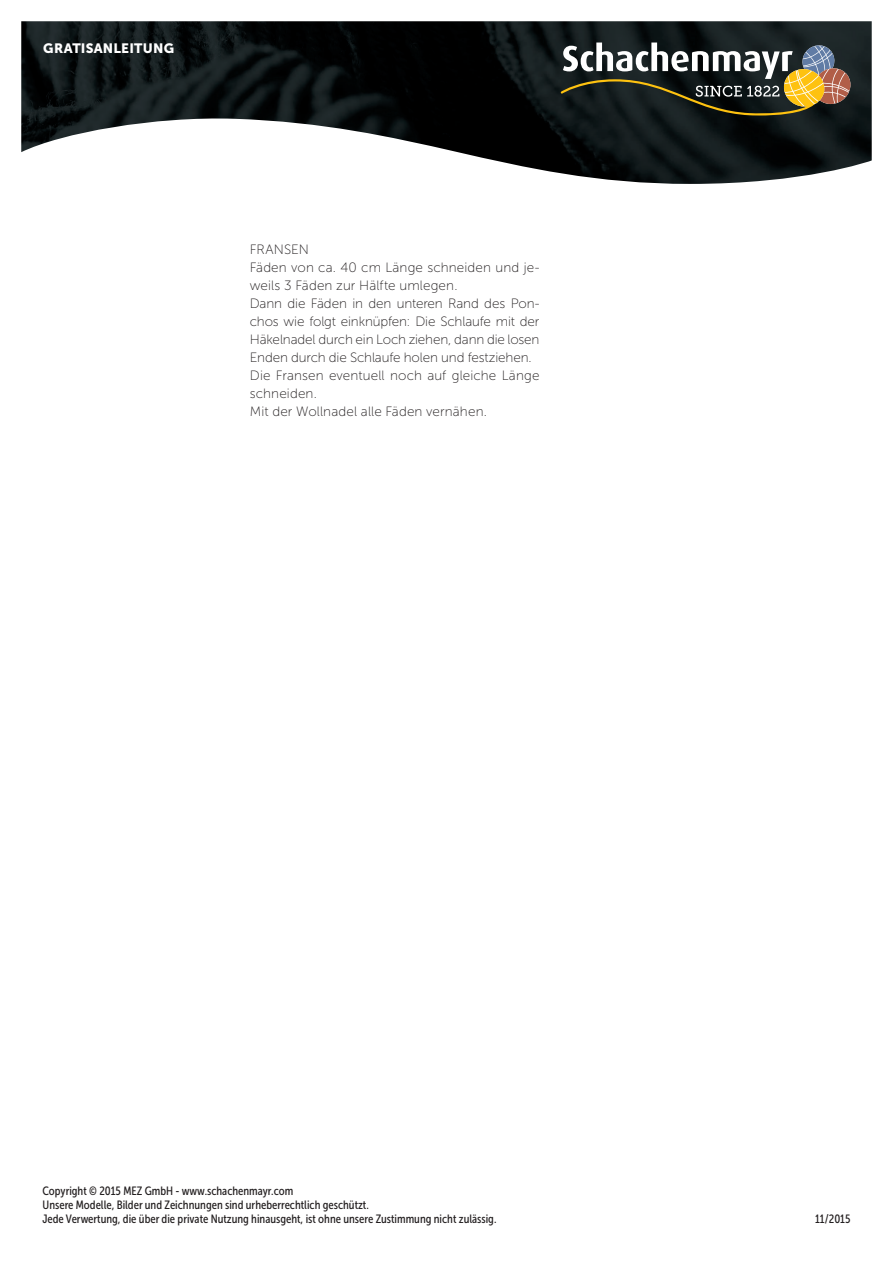
<style>
.page{position:relative;width:893px;height:1263px;background:#fff}
.page>*{position:absolute;margin:0;border:0;box-sizing:border-box;transform-origin:0 0}
.t1{font:13.5px/18px "Museo Sans 100";letter-spacing:.01em;color:#231f20}
.t2{font:13.5px "Museo Sans 900";letter-spacing:.015em;color:#fff}
.t3{font:12px "Museo Sans Cond 500";color:#231f20}
</style>
<div class="page">
<img style="left:21px;top:21px;width:851px;height:163px">
<svg style="left:561px;top:43px;width:289px;height:72px"></svg>
<p class="t2" style="left:43px;top:40px;width:133px">GRATISANLEITUNG</p>
<p class="t1" style="left:250px;top:240px;width:61px">FRANSEN</p>
<p class="t1" style="left:250px;top:258px;width:291px">Fäden von ca. 40 cm Länge schneiden und je&shy;weils 3 Fäden zur Hälfte umlegen.</p>
<p class="t1" style="left:250px;top:294px;width:291px;text-align:justify">Dann die Fäden in den unteren Rand des Pon&shy;chos wie folgt einknüpfen: Die Schlaufe mit der Häkelnadel durch ein Loch ziehen, dann die losen Enden durch die Schlaufe holen und festziehen.</p>
<p class="t1" style="left:250px;top:366px;width:291px">Die Fransen eventuell noch auf gleiche Länge schneiden.</p>
<p class="t1" style="left:250px;top:402px;width:239px">Mit der Wollnadel alle Fäden vernähen.</p>
<p class="t3" style="left:43px;top:1184px;width:252px">Copyright © 2015 MEZ GmbH - www.schachenmayr.com</p>
<p class="t3" style="left:43px;top:1198px;width:328px">Unsere Modelle, Bilder und Zeichnungen sind urheberrechtlich geschützt.</p>
<p class="t3" style="left:43px;top:1213px;width:455px">Jede Verwertung, die über die private Nutzung hinausgeht, ist ohne unsere Zustimmung nicht zulässig.</p>
<p class="t3" style="left:815px;top:1213px;width:37px">11/2015</p>
</div>
